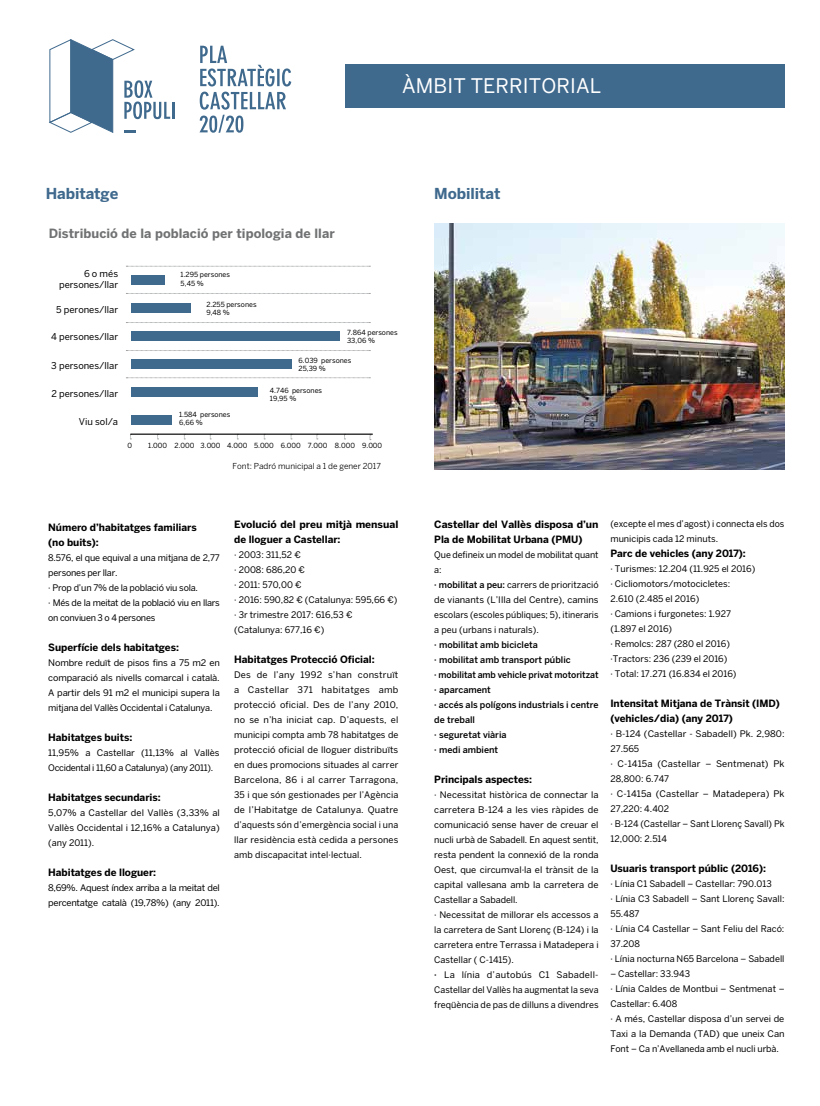
<style>
.page{position:relative;width:820px;height:1106px;background:#fff}
.page>*{position:absolute;margin:0;border:0;box-sizing:border-box;transform-origin:0 0}
.t1{font:20px "Benton Sans";letter-spacing:.005em;color:#fff}
.t2{font:700 15px "Benton Sans";letter-spacing:-.005em;color:#3f698d}
.t3{font:700 12.7px "Benton Sans";letter-spacing:.005em;color:#707172}
.t4{font:700 10px/15px "Benton Sans";letter-spacing:-.005em;color:#000}
.t5{font:9.3px/11px "Benton Sans";color:#000;text-align:right}
.t6{font:9px/15px "Benton Sans";color:#000}
.t7{font:500 9px/15px "Benton Sans";color:#000}
.t8{font:9px/15px "Benton Sans";letter-spacing:-.02em;color:#000}
.t9{font:9px/15px "Benton Sans";letter-spacing:-.035em;color:#000}
.t10{font:9px/15px "Benton Sans";letter-spacing:-.03em;color:#000}
.t11{font:8.2px "Benton Sans";color:#000}
.t12{font:7px/8.4px "Benton Sans";color:#000}
.s1{font-weight:500}
</style>
<div class="page">
<svg style="left:199px;top:92px;width:87px;height:41px"></svg>
<svg style="left:200px;top:46px;width:91px;height:40px"></svg>
<div style="left:344px;top:65px;width:440px;height:43px;background:#3f698d"></div>
<svg style="left:49px;top:39px;width:125px;height:94px"></svg>
<div style="left:131px;top:303px;width:59px;height:10px;background:#3f698d"></div>
<div style="left:131px;top:387px;width:127px;height:10px;background:#3f698d"></div>
<div style="left:131px;top:331px;width:209px;height:10px;background:#3f698d"></div>
<div style="left:131px;top:415px;width:40px;height:10px;background:#3f698d"></div>
<div style="left:131px;top:359px;width:160px;height:10px;background:#3f698d"></div>
<div style="left:131px;top:275px;width:34px;height:10px;background:#3f698d"></div>
<svg style="left:126px;top:377px;width:244px;height:1px"></svg>
<svg style="left:126px;top:350px;width:244px;height:1px"></svg>
<svg style="left:126px;top:322px;width:244px;height:1px"></svg>
<svg style="left:126px;top:293px;width:244px;height:1px"></svg>
<svg style="left:126px;top:266px;width:244px;height:1px"></svg>
<hr style="left:131px;top:433px;width:241px;height:2px;background:#000">
<img style="left:434px;top:223px;width:350px;height:247px">
<h1 class="t1" style="left:402px;top:74px;width:200px">ÀMBIT TERRITORIAL</h1>
<h2 class="t2" style="left:46px;top:184px;width:74px">Habitatge</h2>
<h3 class="t3" style="left:49px;top:226px;width:287px">Distribució de la població per tipologia de llar</h3>
<p class="t5" style="left:59px;top:268px;width:61px">6 o més persones/llar</p>
<p class="t5" style="left:56px;top:304px;width:63px">5 perones/llar</p>
<p class="t5" style="left:51px;top:331px;width:69px">4 persones/llar</p>
<p class="t5" style="left:51px;top:360px;width:68px">3 persones/llar</p>
<p class="t5" style="left:51px;top:387px;width:68px">2 persones/llar</p>
<p class="t5" style="left:79px;top:416px;width:41px">Viu sol/a</p>
<p class="t12" style="left:180px;top:271px;width:51px">1.295 persones<br>5,45 %</p>
<p class="t12" style="left:206px;top:300px;width:52px">2.255 persones<br>9,48 %</p>
<p class="t12" style="left:179px;top:410px;width:53px">1.584 persones<br>6,66 %</p>
<p class="t12" style="left:347px;top:328px;width:52px">7.864 persones<br>33,06 %</p>
<p class="t12" style="left:298px;top:356px;width:54px">6.039 persones<br>25,39 %</p>
<p class="t12" style="left:270px;top:386px;width:54px">4.746 persones<br>19,95 %</p>
<p class="t12" style="left:127px;top:441px;width:6px">0</p>
<p class="t12" style="left:148px;top:441px;width:235px">1.000 2.000 3.000 4.000 5.000 6.000 7.000 8.000 9.000</p>
<p class="t11" style="left:232px;top:461px;width:150px">Font: Padró municipal a 1 de gener 2017</p>
<p class="t4" style="left:48px;top:519px;width:150px">Número d’habitatges familiars (no buits):</p>
<p class="t8" style="left:48px;top:549px;width:173px">8.576, el que equival a una mitjana de 2,77 persones per llar.<br>· Prop d’un 7% de la població viu sola.<br>· Més de la meitat de la població viu en llars on conviuen 3 o 4 persones</p>
<p class="t4" style="left:48px;top:639px;width:132px">Superfície dels habitatges:</p>
<p class="t6" style="left:48px;top:654px;width:173px;text-align:justify">Nombre reduït de pisos fins a 75 m2 en comparació als nivells comarcal i català.<br>A partir dels 91 m2 el municipi supera la mitjana del Vallès Occidental i Catalunya.</p>
<p class="t4" style="left:48px;top:729px;width:86px">Habitatges buits:</p>
<p class="t10" style="left:48px;top:744px;width:173px">11,95% a Castellar (11,13% al Vallès<br>Occidental i 11,60 a Catalunya) (any 2011).</p>
<p class="t4" style="left:48px;top:789px;width:114px">Habitatges secundaris:</p>
<p class="t6" style="left:48px;top:804px;width:173px;text-align:justify">5,07% a Castellar del Vallès (3,33% al Vallès Occidental i 12,16% a Catalunya) (any 2011).</p>
<p class="t4" style="left:48px;top:864px;width:109px">Habitatges de lloguer:</p>
<p class="t9" style="left:48px;top:879px;width:173px">8,69%. Aquest índex arriba a la meitat del percentatge català (19,78%) (any 2011).</p>
<p class="t4" style="left:234px;top:516px;width:166px">Evolució del preu mitjà mensual de lloguer a Castellar:</p>
<p class="t6" style="left:234px;top:547px;width:165px">· 2003: 311,52 €<br>· 2008: 686,20 €<br>· 2011: 570,00 €<br>· 2016: 590,82 € (Catalunya: 595,66 €) · 3r trimestre 2017: 616,53 € (Catalunya: 677,16 €)</p>
<p class="t4" style="left:234px;top:651px;width:142px">Habitatges Protecció Oficial:</p>
<p class="t6" style="left:234px;top:667px;width:166px;text-align:justify">Des de l’any 1992 s’han construït a Castellar 371 habitatges amb protecció oficial. Des de l’any 2010, no se n’ha iniciat cap. D’aquests, el municipi compta amb 78 habitatges de protecció oficial de lloguer distribuïts en dues promocions situades al carrer Barcelona, 86 i al carrer Tarragona, 35 i que són gestionades per l’Agència de l’Habitatge de Catalunya. Quatre d’aquests són d’emergència social i una llar residència està cedida a persones amb discapacitat intel·lectual.</p>
<h2 class="t2" style="left:434px;top:184px;width:68px">Mobilitat</h2>
<p class="t4" style="left:434px;top:517px;width:166px">Castellar del Vallès disposa d’un<br>Pla de Mobilitat Urbana (PMU)</p>
<p class="t6" style="left:434px;top:547px;width:166px">Que defineix un model de mobilitat quant a:<br><span class="s1">· mobilitat a peu:</span> carrers de priorització de vianants (L’Illa del Centre), camins escolars (escoles públiques; 5), itineraris a peu (urbans i naturals).</p>
<p class="t7" style="left:434px;top:637px;width:166px">· mobilitat amb bicicleta<br>· mobilitat amb transport públic<br>· mobilitat amb vehicle privat motoritzat · aparcament<br>· accés als polígons industrials i centre de treball<br>· seguretat viària<br>· medi ambient</p>
<p class="t4" style="left:434px;top:772px;width:99px">Principals aspectes:</p>
<p class="t6" style="left:434px;top:787px;width:166px">· N ecessitat històrica de connectar la carretera B-124 a les vies ràpides de comunicació sense haver de creuar el nucli urbà de Sabadell. En aquest sentit, resta pendent la connexió de la ronda Oest, que circumval·la el trànsit de la capital vallesana amb la carretera de Castellar a Sabadell.<br>· N ecessitat de millorar els accessos a la carretera de Sant Llorenç (B-124) i la carretera entre Terrassa i Matadepera i Castellar ( C-1415).<br><span class="s1">·</span> La línia d’autobús C1 Sabadell-Castellar del Vallès ha augmentat la seva freqüència de pas de dilluns a divendres</p>
<p class="t6" style="left:610px;top:516px;width:175px">(excepte el mes d’agost) i connecta els dos municipis cada 12 minuts.</p>
<p class="t4" style="left:610px;top:546px;width:137px">Parc de vehicles (any 2017):</p>
<p class="t6" style="left:610px;top:561px;width:146px">· Turismes: 12.204 (11.925 el 2016) · Cicliomotors/motocicletes:<br>2.610 (2.485 el 2016)<br>· Camions i furgonetes: 1.927 (1.897 el 2016)<br>· Remolcs: 287 (280 el 2016) ·Tractors: 236 (239 el 2016)<br>· Total: 17.271 (16.834 el 2016)</p>
<p class="t4" style="left:610px;top:696px;width:171px">Intensitat Mitjana de Trànsit (IMD) (vehicles/dia) (any 2017)</p>
<p class="t6" style="left:610px;top:726px;width:176px">· B-124 (Castellar - Sabadell) Pk. 2,980:<br>27.565<br>· C-1415a (Castellar – Sentmenat) Pk<br>28,800: 6.747<br>· C-1415a (Castellar – Matadepera) Pk<br>27,220: 4.402<br>· B-124 (Castellar – Sant Llorenç Savall) Pk<br>12,000: 2.514</p>
<p class="t4" style="left:610px;top:861px;width:157px">Usuaris transport públic (2016):</p>
<p class="t6" style="left:610px;top:876px;width:176px">· Línia C1 Sabadell – Castellar: 790.013<br>· Línia C3 Sabadell – Sant Llorenç Savall:<br>55.487<br>· Línia C4 Castellar – Sant Feliu del Racó:<br>37.208<br>· Línia nocturna N65 Barcelona – Sabadell</p>
<p class="t6" style="left:610px;top:966px;width:176px">– Castellar: 33.943<br>· Línia Caldes de Montbui – Sentmenat –<br>Castellar: 6.408<br>· A més, Castellar disposa d’un servei de<br>Taxi a la Demanda (TAD) que uneix Can<br>Font – Ca n’Avellaneda amb el nucli urbà.</p>
</div>
